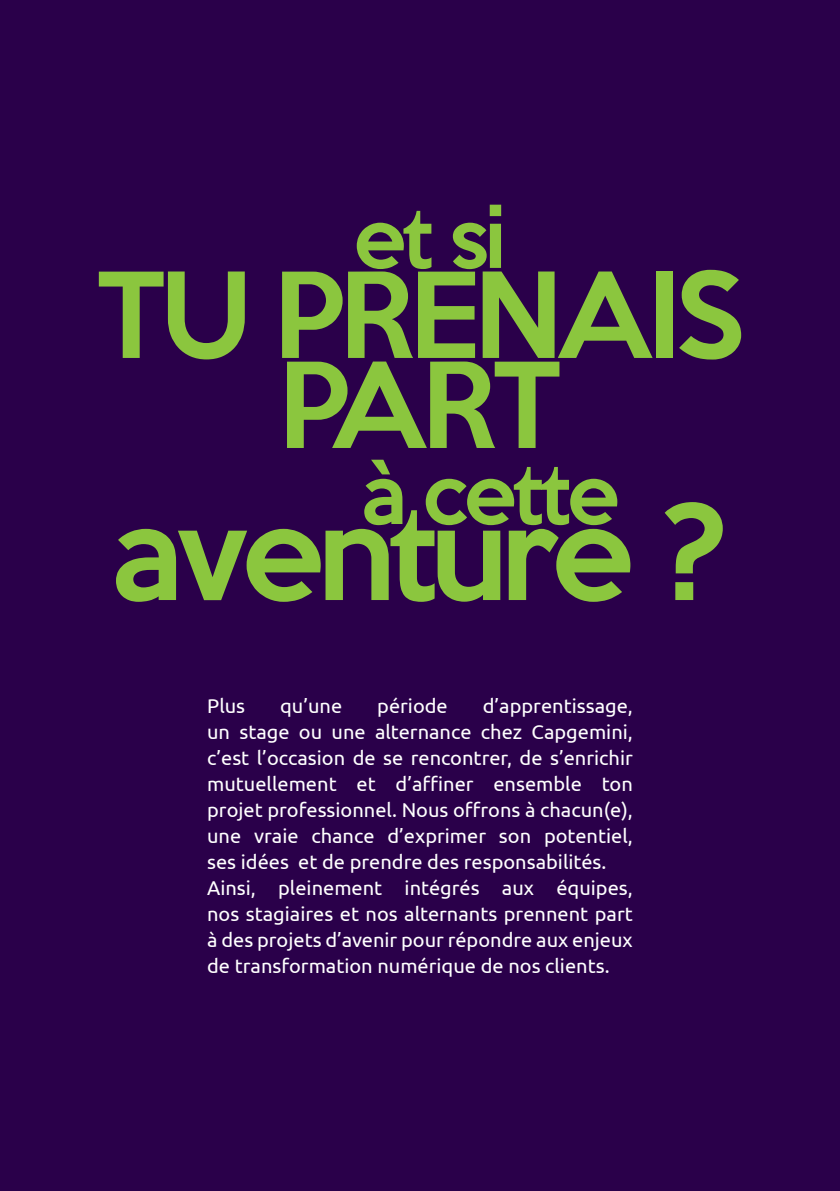
<style>
.page{position:relative;width:840px;height:1191px;background:#fff}
.page>*{position:absolute;margin:0;border:0;box-sizing:border-box;transform-origin:0 0}
.t1{font:500 120px "Keep Calm";letter-spacing:-.05em;color:#8bc63e}
.t2{font:500 108px "Keep Calm";letter-spacing:-.05em;color:#8bc63e}
.t3{font:500 76.2px "Keep Calm";letter-spacing:-.05em;color:#8bc63e}
.t4{font:20px/26px "Ubuntu";color:#fff;text-align:justify}
</style>
<div class="page">
<div style="left:0;top:0;width:839px;height:1191px;background:#2a004a"></div>
<p class="t3" style="left:353px;top:172px;width:154px">et si</p>
<p class="t2" style="left:95px;top:221px;width:650px">TU PRENAIS</p>
<p class="t2" style="left:278px;top:311px;width:284px">PART</p>
<p class="t3" style="left:362px;top:428px;width:259px">à cette</p>
<p class="t1" style="left:112px;top:448px;width:616px">aventure ?</p>
<p class="t4" style="left:207px;top:692px;width:427px;text-indent:275px">d’apprentissage, un stage ou une alternance chez Capgemini, c’est l’occasion de se rencontrer, de s’enrichir mutuellement et d’affiner ensemble ton projet professionnel. Nous offrons à chacun(e), une vraie chance d’exprimer son potentiel, ses idées et de prendre des responsabilités.</p>
<p class="t4" style="left:207px;top:874px;width:427px">Ainsi, pleinement intégrés aux équipes, nos stagiaires et nos alternants prennent part à des projets d’avenir pour répondre aux enjeux de transformation numérique de nos clients.</p>
<p class="t4" style="left:207px;top:692px;width:40px">Plus</p>
<p class="t4" style="left:280px;top:692px;width:64px">qu’une</p>
<p class="t4" style="left:377px;top:692px;width:72px">période</p>
</div>
